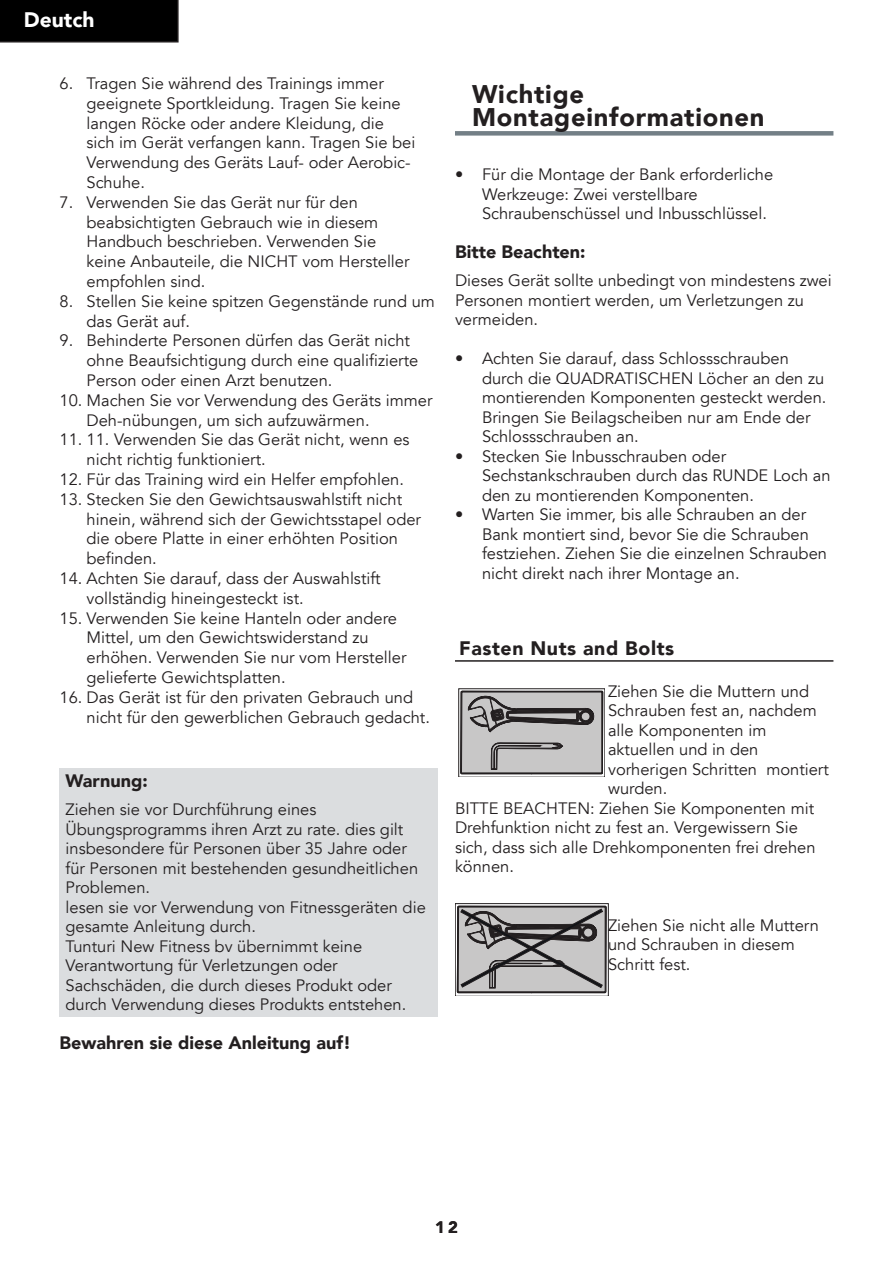
<style>
.page{position:relative;width:893px;height:1263px;background:#fff}
.page>*{position:absolute;margin:0;border:0;box-sizing:border-box;transform-origin:0 0}
.t1{font:900 25.5px/22.5px "Avenir LT";letter-spacing:.03em;color:#231f20}
.t2{font:900 21px "Avenir LT";color:#fff}
.t3{font:900 19.5px "Avenir LT";letter-spacing:.03em;color:#231f20}
.t4{font:900 18px "Avenir LT";color:#231f20}
.t5{font:16.5px/19.5px "Avenir LT";color:#231f20}
.t6{font:900 16.5px "Avenir LT";color:#231f20}
</style>
<div class="page">
<div style="left:0;top:0;width:179px;height:43px;background:#000"></div>
<div style="left:60px;top:768px;width:378px;height:248px;background:#dbdddf"></div>
<div style="left:455px;top:131px;width:378px;height:5px;background:#737f86"></div>
<hr style="left:455px;top:660px;width:378px;height:2px;background:#231f20">
<svg style="left:458px;top:688px;width:147px;height:89px;background:#9f9e9e"></svg>
<svg style="left:455px;top:903px;width:153px;height:93px;background:#979596"></svg>
<p class="t2" style="left:24px;top:6px;width:72px">Deutch</p>
<p class="t5" style="left:87px;top:74px;width:330px;text-indent:-27px">6. Tragen Sie während des Trainings immer geeignete Sportkleidung. Tragen Sie keine langen Röcke oder andere Kleidung, die sich im Gerät verfangen kann. Tragen Sie bei Verwendung des Geräts Lauf- oder Aerobic-Schuhe.</p>
<p class="t5" style="left:87px;top:193px;width:325px;text-indent:-27px">7. Verwenden Sie das Gerät nur für den beabsichtigten Gebrauch wie in diesem Handbuch beschrieben. Verwenden Sie keine Anbauteile, die NICHT vom Hersteller empfohlen sind.</p>
<p class="t5" style="left:87px;top:292px;width:350px;text-indent:-27px">8. Stellen Sie keine spitzen Gegenstände rund um das Gerät auf.</p>
<p class="t5" style="left:87px;top:331px;width:333px;text-indent:-27px">9. Behinderte Personen dürfen das Gerät nicht ohne Beaufsichtigung durch eine qualifizierte<br>Person oder einen Arzt benutzen.</p>
<p class="t5" style="left:87px;top:391px;width:347px;text-indent:-27px">10. Machen Sie vor Verwendung des Geräts immer<br>Deh-nübungen, um sich aufzuwärmen.</p>
<p class="t5" style="left:87px;top:430px;width:325px;text-indent:-27px">11. 11. Verwenden Sie das Gerät nicht, wenn es nicht richtig funktioniert.</p>
<p class="t5" style="left:60px;top:470px;width:346px">12. Für das Training wird ein Helfer empfohlen.</p>
<p class="t5" style="left:87px;top:490px;width:336px;text-indent:-27px">13. Stecken Sie den Gewichtsauswahlstift nicht hinein, während sich der Gewichtsstapel oder die obere Platte in einer erhöhten Position befinden.</p>
<p class="t5" style="left:87px;top:569px;width:296px;text-indent:-27px">14. Achten Sie darauf, dass der Auswahlstift vollständig hineingesteckt ist.</p>
<p class="t5" style="left:87px;top:608px;width:321px;text-indent:-27px">15. Verwenden Sie keine Hanteln oder andere Mittel, um den Gewichtswiderstand zu erhöhen. Verwenden Sie nur vom Hersteller gelieferte Gewichtsplatten.</p>
<p class="t5" style="left:87px;top:688px;width:345px;text-indent:-27px">16. Das Gerät ist für den privaten Gebrauch und nicht für den gewerblichen Gebrauch gedacht.</p>
<p class="t4" style="left:66px;top:770px;width:84px">Warnung:</p>
<p class="t5" style="left:66px;top:800px;width:362px">Ziehen sie vor Durchführung eines Übungsprogramms ihren Arzt zu rate. dies gilt insbesondere für Personen über 35 Jahre oder für Personen mit bestehenden gesundheitlichen Problemen.<br>lesen sie vor Verwendung von Fitnessgeräten die gesamte Anleitung durch.<br>Tunturi New Fitness bv übernimmt keine Verantwortung für Verletzungen oder Sachschäden, die durch dieses Produkt oder durch Verwendung dieses Produkts entstehen.</p>
<p class="t4" style="left:60px;top:1032px;width:293px">Bewahren sie diese Anleitung auf!</p>
<h1 class="t1" style="left:472px;top:83px;width:294px">Wichtige<br>Montageinformationen</h1>
<p class="t5" style="left:482px;top:165px;width:293px;text-indent:-27px">• Für die Montage der Bank erforderliche<br>Werkzeuge: Zwei verstellbare<br>Schraubenschüssel und Inbusschlüssel.</p>
<p class="t4" style="left:455px;top:241px;width:132px">Bitte Beachten:</p>
<p class="t5" style="left:455px;top:271px;width:378px">Dieses Gerät sollte unbedingt von mindestens zwei<br>Personen montiert werden, um Verletzungen zu vermeiden.</p>
<p class="t5" style="left:482px;top:349px;width:346px;text-indent:-27px">• Achten Sie darauf, dass Schlossschrauben durch die QUADRATISCHEN Löcher an den zu montierenden Komponenten gesteckt werden.<br>Bringen Sie Beilagscheiben nur am Ende der Schlossschrauben an.</p>
<p class="t5" style="left:482px;top:447px;width:350px;text-indent:-27px">• Stecken Sie Inbusschrauben oder<br>Sechstankschrauben durch das RUNDE Loch an den zu montierenden Komponenten.</p>
<p class="t5" style="left:482px;top:505px;width:347px;text-indent:-27px">• Warten Sie immer, bis alle Schrauben an der Bank montiert sind, bevor Sie die Schrauben festziehen. Ziehen Sie die einzelnen Schrauben nicht direkt nach ihrer Montage an.</p>
<p class="t3" style="left:459px;top:636px;width:216px">Fasten Nuts and Bolts</p>
<p class="t5" style="left:608px;top:682px;width:203px">Ziehen Sie die Muttern und</p>
<p class="t5" style="left:608px;top:701px;width:210px">Schrauben fest an, nachdem</p>
<p class="t5" style="left:608px;top:721px;width:160px">alle Komponenten im</p>
<p class="t5" style="left:608px;top:740px;width:152px">aktuellen und in den</p>
<p class="t5" style="left:608px;top:760px;width:222px">vorherigen Schritten montiert</p>
<p class="t5" style="left:608px;top:779px;width:61px">wurden.</p>
<p class="t5" style="left:455px;top:799px;width:361px">BITTE BEACHTEN: Ziehen Sie Komponenten mit</p>
<p class="t5" style="left:455px;top:818px;width:344px">Drehfunktion nicht zu fest an. Vergewissern Sie</p>
<p class="t5" style="left:455px;top:838px;width:362px">sich, dass sich alle Drehkomponenten frei drehen</p>
<p class="t5" style="left:455px;top:857px;width:61px">können.</p>
<p class="t5" style="left:608px;top:916px;width:212px">Ziehen Sie nicht alle Muttern und Schrauben in diesem<br>Schritt fest.</p>
<p class="t6" style="left:435px;top:1217px;width:24px">12</p>
</div>
